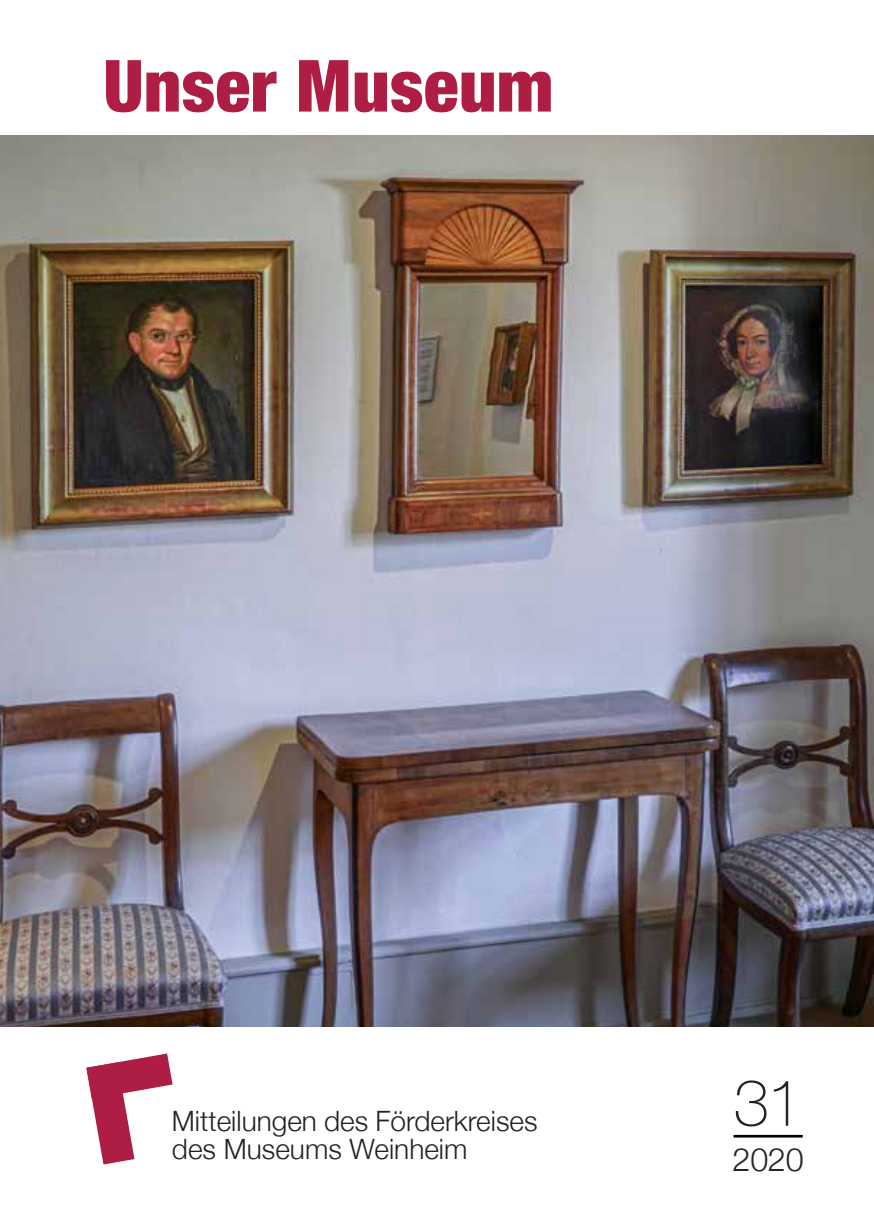
<style>
.page{position:relative;width:874px;height:1225px;background:#fff}
.page>*{position:absolute;margin:0;border:0;box-sizing:border-box;transform-origin:0 0}
.t1{font:900 condensed 72px "Helvetica Neue";letter-spacing:.005em;color:#ae1e44}
.t2{font:100 64.4px "Helvetica Neue";color:#212520}
.t3{font:300 32.2px "Helvetica Neue";color:#212520}
.t4{font:300 28px/28px "Helvetica Neue";color:#212520}
</style>
<div class="page">
<img style="left:0;top:135px;width:873px;height:891px">
<svg style="left:86px;top:1053px;width:86px;height:111px"></svg>
<hr style="left:733px;top:1134px;width:69px;height:3px;background:#000">
<h1 class="t1" style="left:103px;top:27px;width:451px">Unser Museum</h1>
<p class="t4" style="left:172px;top:1105px;width:367px">Mitteilungen des Förderkreises des Museums Weinheim</p>
<h2 class="t2" style="left:733px;top:1054px;width:71px">31</h2>
<p class="t3" style="left:732px;top:1133px;width:73px">2020</p>
</div>
